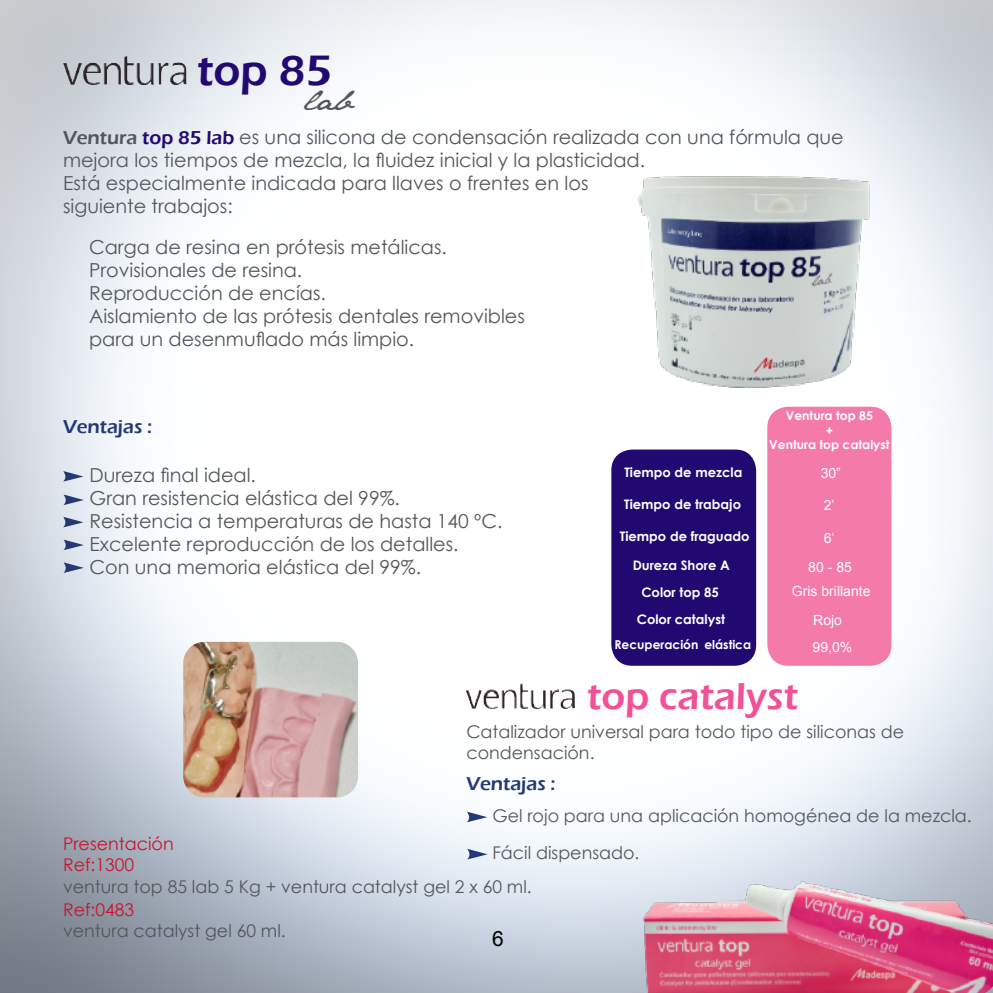
<style>
.page{position:relative;width:993px;height:993px;background:#fff}
.page>*{position:absolute;margin:0;border:0;box-sizing:border-box;transform-origin:0 0}
.t1{font:600 43.75px "Eras ITC";color:#210971}
.t2{font:600 38.5px "Eras ITC";color:#f25197}
.t3{font:33.25px "Jane Austen";color:#53565a}
.t4{font:21px "Arial";color:#000}
.t5{font:19.25px/23.1px "Century Gothic";color:#53565a}
.t6{font:600 19.25px "Eras ITC";color:#233977}
.t7{font:17.5px/21px "Century Gothic";color:#53565a}
.t8{font:17.5px/21px "Century Gothic";color:#cd122d}
.t9{font:14px/29.4px "Arial";color:#fff;text-align:center}
.t10{font:700 13.12px/26.9px "Century Gothic";color:#fff;text-align:center}
.t11{font:700 12.25px/14.7px "Century Gothic";color:#fff;text-align:center}
.s1{font-family:"Eras ITC";font-weight:600}
.s2{font-family:"Eras ITC";font-weight:600;color:#210971}
</style>
<div class="page">
<img style="left:0;top:0;width:992px;height:992px">
<img style="left:63px;top:56px;width:123px;height:30px">
<img style="left:593px;top:145px;width:349px;height:271px">
<img style="left:619px;top:875px;width:373px;height:117px">
<img style="left:183px;top:641px;width:175px;height:156px">
<img style="left:465px;top:682px;width:110px;height:27px">
<div style="left:611px;top:449px;width:145px;height:216px;background:#210971;border-radius:21px"></div>
<div style="left:767px;top:406px;width:124px;height:259px;background:#f47aa9;border-radius:21px"></div>
<svg style="left:63px;top:471px;width:20px;height:10px"></svg>
<svg style="left:63px;top:494px;width:21px;height:11px"></svg>
<svg style="left:63px;top:516px;width:20px;height:11px"></svg>
<svg style="left:63px;top:539px;width:21px;height:11px"></svg>
<svg style="left:63px;top:562px;width:21px;height:11px"></svg>
<svg style="left:466px;top:811px;width:21px;height:11px"></svg>
<svg style="left:467px;top:848px;width:20px;height:11px"></svg>
<h1 class="t1" style="left:197px;top:45px;width:136px">top 85</h1>
<h3 class="t3" style="left:304px;top:79px;width:51px">lab</h3>
<p class="t5" style="left:63px;top:125px;width:782px"><span class="s1">Ventura</span> <span class="s2">top 85 lab</span> es una silicona de condensación realizada con una fórmula que mejora los tiempos de mezcla, la fluidez inicial y la plasticidad.<br>Está especialmente indicada para llaves o frentes en los<br>siguiente trabajos:</p>
<p class="t5" style="left:89px;top:235px;width:437px">Carga de resina en prótesis metálicas.<br>Provisionales de resina.<br>Reproducción de encías.<br>Aislamiento de las prótesis dentales removibles para un desenmuflado más limpio.</p>
<p class="t6" style="left:63px;top:415px;width:91px">Ventajas :</p>
<p class="t5" style="left:89px;top:462px;width:414px">Dureza final ideal.<br>Gran resistencia elástica del 99%.<br>Resistencia a temperaturas de hasta 140 ºC.<br>Excelente reproducción de los detalles.<br>Con una memoria elástica del 99%.</p>
<p class="t10" style="left:624px;top:458px;width:119px">Tiempo de mezcla</p>
<p class="t10" style="left:624px;top:490px;width:118px">Tiempo de trabajo</p>
<p class="t10" style="left:619px;top:522px;width:131px">Tiempo de fraguado</p>
<p class="t10" style="left:632px;top:551px;width:99px">Dureza Shore A<br>Color top 85</p>
<p class="t11" style="left:769px;top:407px;width:122px">Ventura top 85<br>+<br>Ventura top catalyst</p>
<p class="t9" style="left:820px;top:458px;width:22px">30”</p>
<p class="t9" style="left:823px;top:490px;width:12px">2’</p>
<p class="t9" style="left:808px;top:523px;width:45px">6’<br>80 - 85</p>
<p class="t9" style="left:791px;top:576px;width:80px">Gris brillante</p>
<p class="t10" style="left:636px;top:604px;width:90px">Color catalyst</p>
<p class="t9" style="left:813px;top:605px;width:30px">Rojo</p>
<p class="t11" style="left:614px;top:636px;width:138px">Recuperación elástica</p>
<h2 class="t2" style="left:587px;top:674px;width:212px">top catalyst</h2>
<p class="t9" style="left:812px;top:632px;width:41px">99,0%</p>
<p class="t7" style="left:466px;top:720px;width:439px">Catalizador universal para todo tipo de siliconas de condensación.</p>
<p class="t6" style="left:466px;top:772px;width:91px">Ventajas :</p>
<p class="t7" style="left:492px;top:796px;width:480px;line-height:37.3px">Gel rojo para una aplicación homogénea de la mezcla.<br>Fácil dispensado.</p>
<p class="t7" style="left:63px;top:876px;width:470px">ventura top 85 lab 5 Kg + ventura catalyst gel 2 x 60 ml.</p>
<p class="t8" style="left:63px;top:832px;width:112px">Presentación<br>Ref:1300</p>
<p class="t8" style="left:63px;top:898px;width:73px">Ref:0483</p>
<p class="t7" style="left:63px;top:919px;width:224px">ventura catalyst gel 60 ml.</p>
<p class="t4" style="left:492px;top:924px;width:13px">6</p>
</div>
